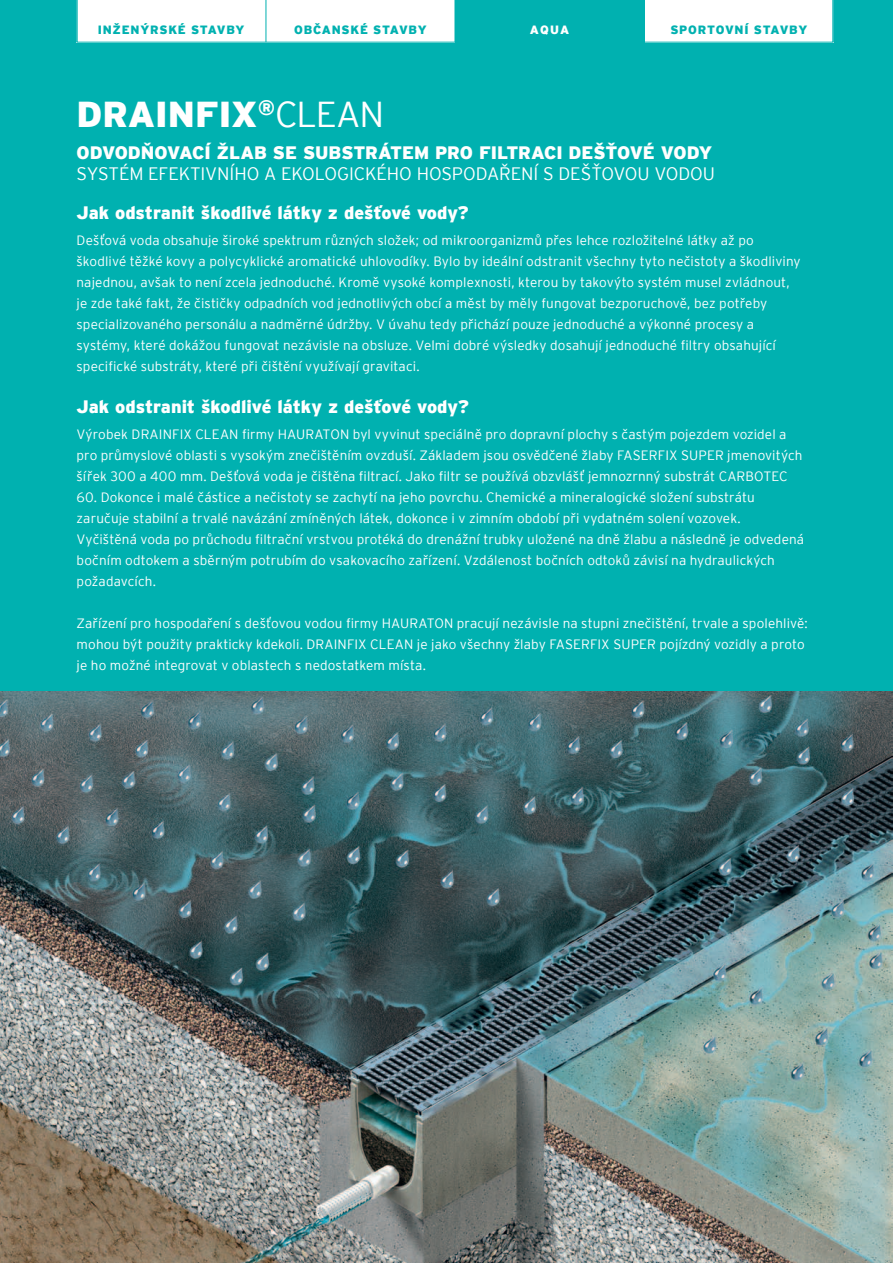
<style>
.page{position:relative;width:893px;height:1263px;background:#fff}
.page>*{position:absolute;margin:0;border:0;box-sizing:border-box;transform-origin:0 0}
.t1{font:900 36px "Interstate";color:#fff}
.t2{font:900 18px "Interstate";letter-spacing:-.005em;color:#fff}
.t3{font:300 18px "Interstate";letter-spacing:-.005em;color:#fff}
.t4{font:300 13.5px/21px "Interstate";letter-spacing:.01em;color:#fff}
.t5{font:900 12px "Interstate";letter-spacing:.07em;color:#00b1b0}
.t6{font:900 12px "Interstate";color:#fff}
.s1{font-weight:300}
</style>
<div class="page">
<div style="left:0;top:0;width:893px;height:693px;background:#00b1b0"></div>
<svg style="left:77px;top:0;width:756px;height:43px"></svg>
<img style="left:0;top:692px;width:893px;height:571px">
<p class="t5" style="left:98px;top:22px;width:10px">inžený</p>
<p class="t5" style="left:150px;top:22px;width:19px">rské</p>
<p class="t5" style="left:191px;top:22px;width:10px">stavby</p>
<p class="t5" style="left:294px;top:22px;width:11px">občanské</p>
<p class="t5" style="left:373px;top:22px;width:10px">stavby</p>
<p class="t6" style="left:530px;top:22px;width:38px">aqua</p>
<p class="t5" style="left:670px;top:22px;width:47px">sportovn</p>
<p class="t5" style="left:744px;top:22px;width:20px">í stavby</p>
<h1 class="t1" style="left:77px;top:92px;width:303px">DRAINFIX<sup>®</sup><span class="s1">Clean</span></h1>
<h2 class="t2" style="left:77px;top:142px;width:637px">ODVODŇOVACÍ ŽLAB SE SUBSTRÁTEM PRO FILTRACI DEŠŤOVÉ VODY</h2>
<h2 class="t3" style="left:76px;top:163px;width:238px">SYSTÉM EFEKTIVNÍHO A EKOLO</h2>
<h2 class="t3" style="left:337px;top:163px;width:139px">GICKÉHO HOSPODA</h2>
<h2 class="t3" style="left:499px;top:163px;width:115px">ŘENÍ S DEŠŤOVOU</h2>
<h2 class="t3" style="left:654px;top:163px;width:13px">VODOU</h2>
<h2 class="t2" style="left:76px;top:201px;width:394px">jak odstranit škodlivé látky z dešťové vody?</h2>
<p class="t4" style="left:77px;top:229px;width:726px">Dešťová voda obsahuje široké spektrum různých složek; od mikroorganizmů přes lehce rozložitelné látky až po škodlivé těžké kovy a polycyklické aromatické uhlovodíky. Bylo by ideální odstranit všechny tyto nečistoty a škodliviny najednou, avšak to není zcela jednoduché. Kromě vysoké komplexnosti, kterou by takovýto systém musel zvládnout, je zde také fakt, že čističky odpadních vod jednotlivých obcí a měst by měly fungovat bezporuchově, bez potřeby specializovaného personálu a nadměrné údržby. V úvahu tedy přichází pouze jednoduché a výkonné procesy a systémy, které dokážou fungovat nezávisle na obsluze. Velmi dobré výsledky dosahují jednoduché filtry obsahující specifické substráty, které při čištění využívají gravitaci.</p>
<h2 class="t2" style="left:77px;top:396px;width:394px">jak odstranit škodlivé látky z dešťové vody?</h2>
<p class="t4" style="left:77px;top:424px;width:137px">Výrobek DRAINFIX CLEA</p>
<p class="t4" style="left:77px;top:424px;width:727px;text-indent:153px">N firmy HAU RATON byl vyvinut speciálně pro dopravní plochy s častým pojezdem vozidel a pro průmyslové oblasti s vysokým znečištěním ovzduší. Základem jsou osvědčené žlaby FASERFIX SU PER jmenovitých šířek 300 a 400 mm. Dešťová voda je čištěna filtrací. Jako filtr se používá obzvlášť jemnozrnný substrát CARBOTEC</p>
<p class="t4" style="left:77px;top:487px;width:729px">60. Dokonce i malé částice a nečistoty se zachytí na jeho povrchu. Chemické a mineralogické složení substrátu zaručuje stabilní a trvalé navázání zmíněných látek, dokonce i v zimním období při vydatném solení vozovek.<br>Vyčištěná voda po průchodu filtrační vrstvou protéká do drenážní trubky uložené na dně žlabu a následně je odvedená bočním odtokem a sběrným potrubím do vsakovacího zařízení. Vzdálenost bočních odtoků závisí na hydraulických požadavcích.</p>
<p class="t4" style="left:77px;top:613px;width:733px">Zařízení pro hospodaření s dešťovou vodou firmy HAU RATON pracují nezávisle na stupni znečištění, trvale a spolehlivě: mohou být použity prakticky kdekoli. DRAINFIX CLEA</p>
<p class="t4" style="left:77px;top:634px;width:730px;text-indent:327px">N je jako všechny žlaby FASERFIX SU PER pojízdný vozidly a proto je ho možné integrovat v oblastech s nedostatkem místa.</p>
</div>
